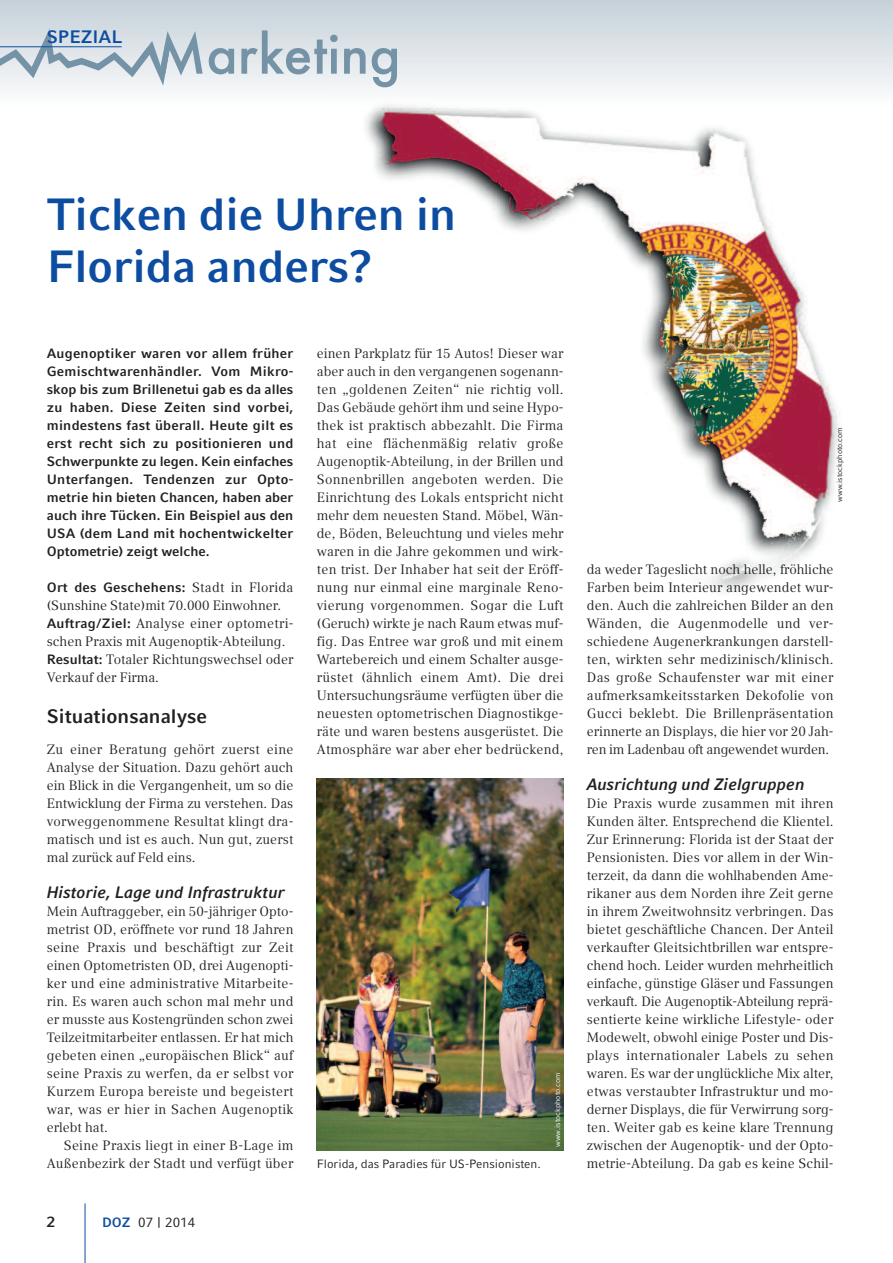
<style>
.page{position:relative;width:893px;height:1263px;background:#fff}
.page>*{position:absolute;margin:0;border:0;box-sizing:border-box;transform-origin:0 0}
.t1{font:700 45px/52.5px "Compatil Fact LT Pro";color:#0d4da1}
.t2{font:700 19.5px "Compatil Fact LT Pro";color:#231f20}
.t3{font:700 18px "Compatil Fact LT Pro";color:#0d4da1}
.t4{font:italic 700 16.5px "Compatil Fact LT Pro";color:#231f20}
.t5{font:700 15px "Compatil Fact LT Pro";color:#231f20}
.t6{font:13.5px/18px "Compatil Text LT Pro";letter-spacing:.005em;color:#231f20;text-align:justify}
.t7{font:700 13.5px/18px "Compatil Fact LT Pro";letter-spacing:.02em;color:#231f20;text-align:justify}
.t8{font:13.5px "Compatil Fact LT Pro";color:#231f20}
.t9{font:12px "Compatil Fact LT Pro";color:#231f20}
.t10{font:7.5px "Compatil Fact LT Pro";color:#231f20}
.t11{font:7.5px "Compatil Fact LT Pro";color:#fff}
.s1{font-family:"Compatil Text LT Pro";font-weight:400}
.s2{font-family:"Compatil Fact LT Pro";font-weight:700}
.s3{font-weight:700;color:#0d4da1}
</style>
<div class="page">
<img style="left:365px;top:106px;width:475px;height:485px">
<svg style="left:0;top:29px;width:203px;height:57px;background:#cad5dd"></svg>
<svg style="left:209px;top:48px;width:25px;height:26px"></svg>
<svg style="left:241px;top:30px;width:97px;height:44px;background:#bac8d2"></svg>
<svg style="left:344px;top:48px;width:22px;height:26px"></svg>
<svg style="left:372px;top:48px;width:25px;height:39px"></svg>
<hr style="left:85px;top:1203px;width:1px;height:60px;background:#0d4da1">
<hr style="left:0;top:46px;width:122px;height:1px;background:#0d4da1">
<img style="left:317px;top:779px;width:246px;height:371px">
<h3 class="t3" style="left:47px;top:31px;width:77px">SPEZIAL</h3>
<h1 class="t1" style="left:47px;top:193px;width:411px">Ticken die Uhren in<br>Florida anders?</h1>
<p class="t7" style="left:47px;top:346px;width:248px">Augenoptiker waren vor allem früher Gemischtwarenhändler. Vom Mikro&shy;skop bis zum Brillenetui gab es da alles zu haben. Diese Zeiten sind vorbei, mindestens fast überall. Heute gilt es erst recht sich zu positionieren und Schwerpunkte zu legen. Kein einfaches Unterfangen. Tendenzen zur Opto&shy;metrie hin bieten Chancen, haben aber auch ihre Tücken. Ein Beispiel aus den USA (dem Land mit hochentwickelter Optometrie) zeigt welche.</p>
<p class="t7" style="left:47px;top:580px;width:248px">Ort des Geschehens: <span class="s1">Stadt in Florida</span></p>
<p class="t6" style="left:47px;top:598px;width:248px;text-align:left">(Sunshine State)mit 70.000 Einwohner.<br><span class="s2">Auftrag/Ziel:</span> Analyse einer optometri&shy;schen Praxis mit Augenoptik-Abteilung.<br><span class="s2">Resultat:</span> Totaler Richtungswechsel oder Verkauf der Firma.</p>
<h2 class="t2" style="left:47px;top:709px;width:162px">Situationsanalyse</h2>
<p class="t6" style="left:47px;top:742px;width:248px">Zu einer Beratung gehört zuerst eine Analyse der Situation. Dazu gehört auch ein Blick in die Vergangenheit, um so die Entwicklung der Firma zu verstehen. Das vorweggenommene Resultat klingt dra&shy;matisch und ist es auch. Nun gut, zuerst mal zurück auf Feld eins.</p>
<p class="t4" style="left:47px;top:887px;width:240px">Historie, Lage und Infrastruktur</p>
<p class="t6" style="left:47px;top:904px;width:248px">Mein Auftraggeber, ein 50-jähriger Opto&shy;metrist OD, eröffnete vor rund 18 Jahren seine Praxis und beschäftigt zur Zeit einen Optometristen OD, drei Augenopti&shy;ker und eine administrative Mitarbeite&shy;rin. Es waren auch schon mal mehr und er musste aus Kostengründen schon zwei Teilzeitmitarbeiter entlassen. Er hat mich gebeten einen „europäischen Blick“ auf seine Praxis zu werfen, da er selbst vor Kurzem Europa bereiste und begeistert war, was er hier in Sachen Augenoptik erlebt hat.</p>
<p class="t6" style="left:47px;top:1138px;width:248px;text-align:right">Seine Praxis liegt in einer B-Lage im<br>Außenbezirk der Stadt und verfügt über</p>
<p class="t5" style="left:47px;top:1216px;width:10px">2</p>
<p class="t8" style="left:102px;top:1217px;width:95px"><span class="s3">DOZ</span> 07 | 2014</p>
<p class="t6" style="left:317px;top:346px;width:248px">einen Parkplatz für 15 Autos! Dieser war aber auch in den vergangenen sogenann&shy;ten „goldenen Zeiten“ nie richtig voll.<br>Das Gebäude gehört ihm und seine Hypo&shy;thek ist praktisch abbezahlt. Die Firma hat eine flächenmäßig relativ große Augenoptik-Abteilung, in der Brillen und Sonnenbrillen angeboten werden. Die Einrichtung des Lokals entspricht nicht mehr dem neuesten Stand. Möbel, Wän&shy;de, Böden, Beleuchtung und vieles mehr waren in die Jahre gekommen und wirk&shy;ten trist. Der Inhaber hat seit der Eröff&shy;nung nur einmal eine marginale Reno&shy;vierung vorgenommen. Sogar die Luft (Geruch) wirkte je nach Raum etwas muf&shy;fig. Das Entree war groß und mit einem Wartebereich und einem Schalter ausge&shy;rüstet (ähnlich einem Amt). Die drei Untersuchungsräume verfügten über die neuesten optometrischen Diagnostikge&shy;räte und waren bestens ausgerüstet. Die Atmosphäre war aber eher bedrückend,</p>
<p class="t9" style="left:317px;top:1160px;width:225px">Florida, das Paradies für US-Pensionisten.</p>
<p class="t11" style="left:555px;top:1147px;width:76px;rotate:-90deg">www.istockphoto.com</p>
<p class="t10" style="left:837px;top:502px;width:76px;rotate:-90deg">www.istockphoto.com</p>
<p class="t6" style="left:587px;top:562px;width:248px">da weder Tageslicht noch helle, fröhliche Farben beim Interieur angewendet wur&shy;den. Auch die zahlreichen Bilder an den Wänden, die Augenmodelle und ver&shy;schiedene Augenerkrankungen darstell&shy;ten, wirkten sehr medizinisch/klinisch.<br>Das große Schaufenster war mit einer aufmerksamkeitsstarken Dekofolie von Gucci beklebt. Die Brillenpräsentation erinnerte an Displays, die hier vor 20 Jah&shy;ren im Ladenbau oft angewendet wurden.</p>
<p class="t4" style="left:587px;top:779px;width:220px">Ausrichtung und Zielgruppen</p>
<p class="t6" style="left:587px;top:796px;width:248px">Die Praxis wurde zusammen mit ihren Kunden älter. Entsprechend die Klientel.<br>Zur Erinnerung: Florida ist der Staat der Pensionisten. Dies vor allem in der Win&shy;terzeit, da dann die wohlhabenden Ame&shy;rikaner aus dem Norden ihre Zeit gerne in ihrem Zweitwohnsitz verbringen. Das bietet geschäftliche Chancen. Der Anteil verkaufter Gleitsichtbrillen war entspre&shy;chend hoch. Leider wurden mehrheitlich einfache, günstige Gläser und Fassungen verkauft. Die Augenoptik-Abteilung reprä&shy;sentierte keine wirkliche Lifestyle- oder Modewelt, obwohl einige Poster und Dis&shy;plays internationaler Labels zu sehen waren. Es war der unglückliche Mix alter, etwas verstaubter Infrastruktur und mo&shy;derner Displays, die für Verwirrung sorg&shy;ten. Weiter gab es keine klare Trennung zwischen der Augenoptik- und der Opto&shy;metrie-Abteilung. Da gab es keine Schil-</p>
</div>
